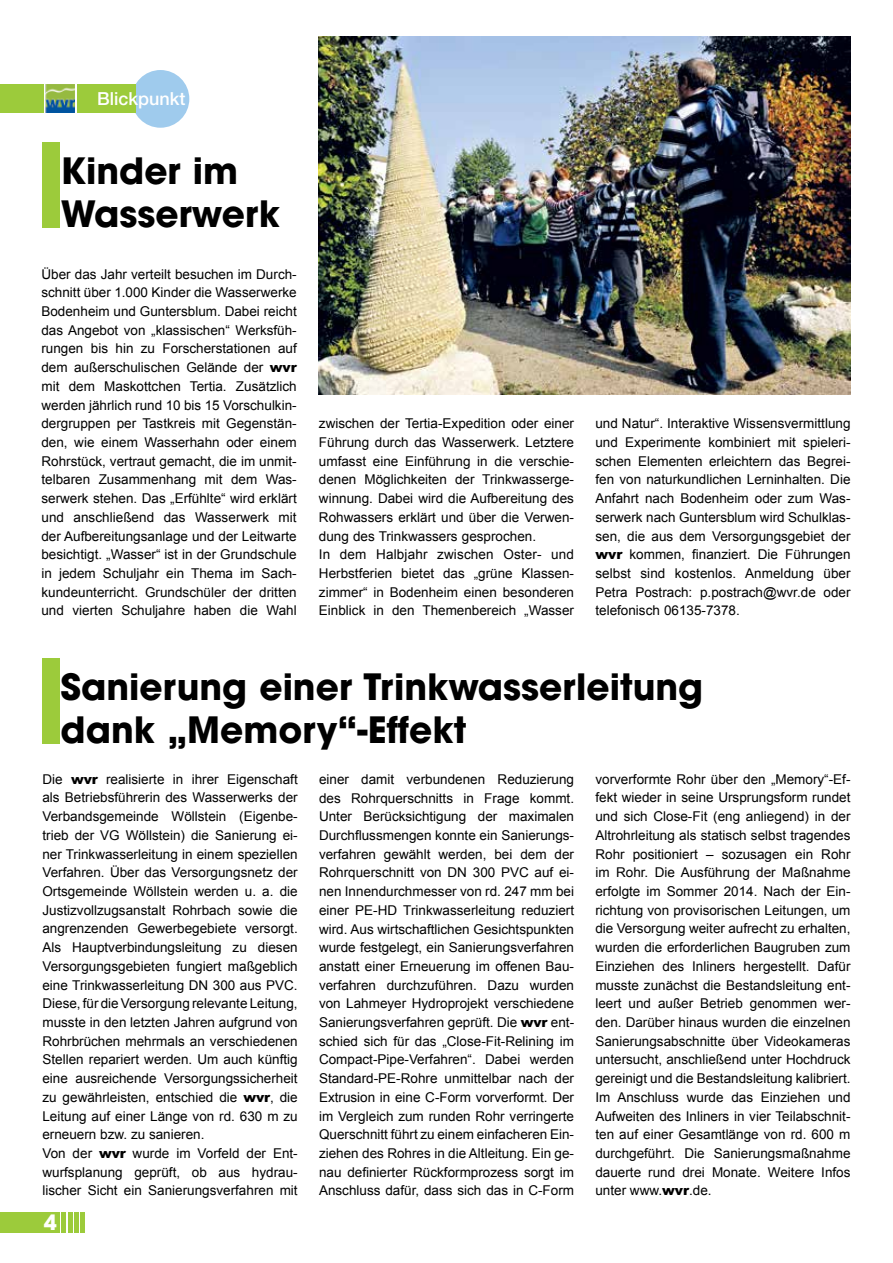
<style>
.page{position:relative;width:893px;height:1263px;background:#fff}
.page>*{position:absolute;margin:0;border:0;box-sizing:border-box;transform-origin:0 0}
.t1{font:700 36px/43.2px "Avant Garde";color:#000}
.t2{font:700 21px "Avant Garde";color:#fff}
.t3{font:500 18px "Helvetica Neue";color:#fff}
.t4{font:13.5px/18.8px "Arial";color:#000;text-align:justify}
.s1{font-weight:900}
</style>
<div class="page">
<div style="left:0;top:1212px;width:60px;height:20px;background:#9ccb3b"></div>
<hr style="left:62px;top:1212px;width:4px;height:20px;background:#9ccb3b">
<hr style="left:68px;top:1212px;width:4px;height:20px;background:#9ccb3b">
<div style="left:74px;top:1212px;width:5px;height:20px;background:#9ccb3b"></div>
<hr style="left:81px;top:1212px;width:4px;height:20px;background:#9ccb3b">
<div style="left:132px;top:70px;width:57px;height:58px;background:#9fcbed;border-radius:50%"></div>
<div style="left:0;top:85px;width:135px;height:28px;background:#9ccb3b"></div>
<svg style="left:44px;top:85px;width:32px;height:28px"></svg>
<img style="left:46px;top:85px;width:28px;height:28px">
<div style="left:42px;top:142px;width:17px;height:85px;background:#9ccb3b"></div>
<div style="left:43px;top:658px;width:17px;height:85px;background:#9ccb3b"></div>
<img style="left:319px;top:36px;width:531px;height:358px">
<h3 class="t3" style="left:97px;top:88px;width:90px">Blickpunkt</h3>
<h1 class="t1" style="left:61px;top:149px;width:221px">Kinder im<br>Wasserwerk</h1>
<p class="t4" style="left:41px;top:264px;width:257px">Über das Jahr verteilt besuchen im Durch&shy;schnitt über 1.000 Kinder die Wasserwerke Bodenheim und Guntersblum. Dabei reicht das Angebot von „klassischen“ Werksfüh&shy;rungen bis hin zu Forscherstationen auf dem außerschulischen Gelände der <span class="s1">wvr </span>mit dem Maskottchen Tertia. Zusätzlich werden jährlich rund 10 bis 15 Vorschulkin&shy;dergruppen per Tastkreis mit Gegenstän&shy;den, wie einem Wasserhahn oder einem Rohrstück, vertraut gemacht, die im unmit&shy;telbaren Zusammenhang mit dem Was&shy;serwerk stehen. Das „Erfühlte“ wird erklärt und anschließend das Wasserwerk mit der Aufbereitungsanlage und der Leitwarte besichtigt. „Wasser“ ist in der Grundschule in jedem Schuljahr ein Thema im Sach&shy;kundeunterricht. Grundschüler der dritten und vierten Schuljahre haben die Wahl</p>
<p class="t4" style="left:319px;top:414px;width:257px;text-align:left">zwischen der Tertia-Expedition oder einer Führung durch das Wasserwerk. Letztere umfasst eine Einführung in die verschie&shy;denen Möglichkeiten der Trinkwasserge&shy;winnung. Dabei wird die Aufbereitung des Rohwassers erklärt und über die Verwen&shy;dung des Trinkwassers gesprochen.<br>In dem Halbjahr zwischen Oster- und Herbstferien bietet das „grüne Klassen&shy;zimmer“ in Bodenheim einen besonderen Einblick in den Themenbereich „Wasser</p>
<p class="t4" style="left:595px;top:414px;width:257px">und Natur“. Interaktive Wissensvermittlung und Experimente kombiniert mit spieleri&shy;schen Elementen erleichtern das Begrei&shy;fen von naturkundlichen Lerninhalten. Die Anfahrt nach Bodenheim oder zum Was&shy;serwerk nach Guntersblum wird Schulklas&shy;sen, die aus dem Versorgungsgebiet der <span class="s1">wvr</span> kommen, finanziert. Die Führungen selbst sind kostenlos. Anmeldung über Petra Postrach: p.postrach@wvr.de oder telefonisch 06135-7378.</p>
<h1 class="t1" style="left:61px;top:665px;width:644px">Sanierung einer Trinkwasserleitung dank „Memory“-Effekt</h1>
<p class="t4" style="left:42px;top:769px;width:257px;text-align:left">Die <span class="s1">wvr</span> realisierte in ihrer Eigenschaft als Betriebsführerin des Wasserwerks der Verbandsgemeinde Wöllstein (Eigenbe&shy;trieb der VG Wöllstein) die Sanierung ei&shy;ner Trinkwasserleitung in einem speziellen Verfahren. Über das Versorgungsnetz der Ortsgemeinde Wöllstein werden u. a. die Justizvollzugsanstalt Rohrbach sowie die angrenzenden Gewerbegebiete versorgt.<br>Als Hauptverbindungsleitung zu diesen Versorgungsgebieten fungiert maßgeblich eine Trinkwasserleitung DN 300 aus PVC.<br>Diese, für die Versorgung relevante Leitung, musste in den letzten Jahren aufgrund von Rohrbrüchen mehrmals an verschiedenen Stellen repariert werden. Um auch künftig eine ausreichende Versorgungssicherheit zu gewährleisten, entschied die <span class="s1">wvr</span>, die Leitung auf einer Länge von rd. 630 m zu erneuern bzw. zu sanieren.<br>Von der <span class="s1">wvr</span> wurde im Vorfeld der Ent&shy;wurfsplanung geprüft, ob aus hydrau&shy;lischer Sicht ein Sanierungsverfahren mit</p>
<p class="t4" style="left:319px;top:769px;width:257px">einer damit verbundenen Reduzierung des Rohrquerschnitts in Frage kommt.<br>Unter Berücksichtigung der maximalen Durchflussmengen konnte ein Sanierungs&shy;verfahren gewählt werden, bei dem der Rohrquerschnitt von DN 300 PVC auf ei&shy;nen Innendurchmesser von rd. 247 mm bei einer PE-HD Trinkwasserleitung reduziert wird. Aus wirtschaftlichen Gesichtspunkten wurde festgelegt, ein Sanierungsverfahren anstatt einer Erneuerung im offenen Bau&shy;verfahren durchzuführen. Dazu wurden von Lahmeyer Hydroprojekt verschiedene Sanierungsverfahren geprüft. Die <span class="s1">wvr</span> ent&shy;schied sich für das „Close-Fit-Relining im Compact-Pipe-Verfahren“. Dabei werden Standard-PE-Rohre unmittelbar nach der Extrusion in eine C-Form vorverformt. Der im Vergleich zum runden Rohr verringerte Querschnitt führt zu einem einfacheren Ein&shy;ziehen des Rohres in die Altleitung. Ein ge&shy;nau definierter Rückformprozess sorgt im Anschluss dafür, dass sich das in C-Form</p>
<p class="t4" style="left:595px;top:769px;width:257px">vorverformte Rohr über den „Memory“-Ef&shy;fekt wieder in seine Ursprungsform rundet und sich Close-Fit (eng anliegend) in der Altrohrleitung als statisch selbst tragendes Rohr positioniert – sozusagen ein Rohr im Rohr. Die Ausführung der Maßnahme erfolgte im Sommer 2014. Nach der Ein&shy;richtung von provisorischen Leitungen, um die Versorgung weiter aufrecht zu erhalten, wurden die erforderlichen Baugruben zum Einziehen des Inliners hergestellt. Dafür musste zunächst die Bestandsleitung ent&shy;leert und außer Betrieb genommen wer&shy;den. Darüber hinaus wurden die einzelnen Sanierungsabschnitte über Videokameras untersucht, anschließend unter Hochdruck gereinigt und die Bestandsleitung kalibriert.<br>Im Anschluss wurde das Einziehen und Aufweiten des Inliners in vier Teilabschnit&shy;ten auf einer Gesamtlänge von rd. 600 m durchgeführt. Die Sanierungsmaßnahme dauerte rund drei Monate. Weitere Infos unter www.<span class="s1">wvr</span>.de.</p>
<h2 class="t2" style="left:44px;top:1209px;width:14px">4</h2>
</div>
